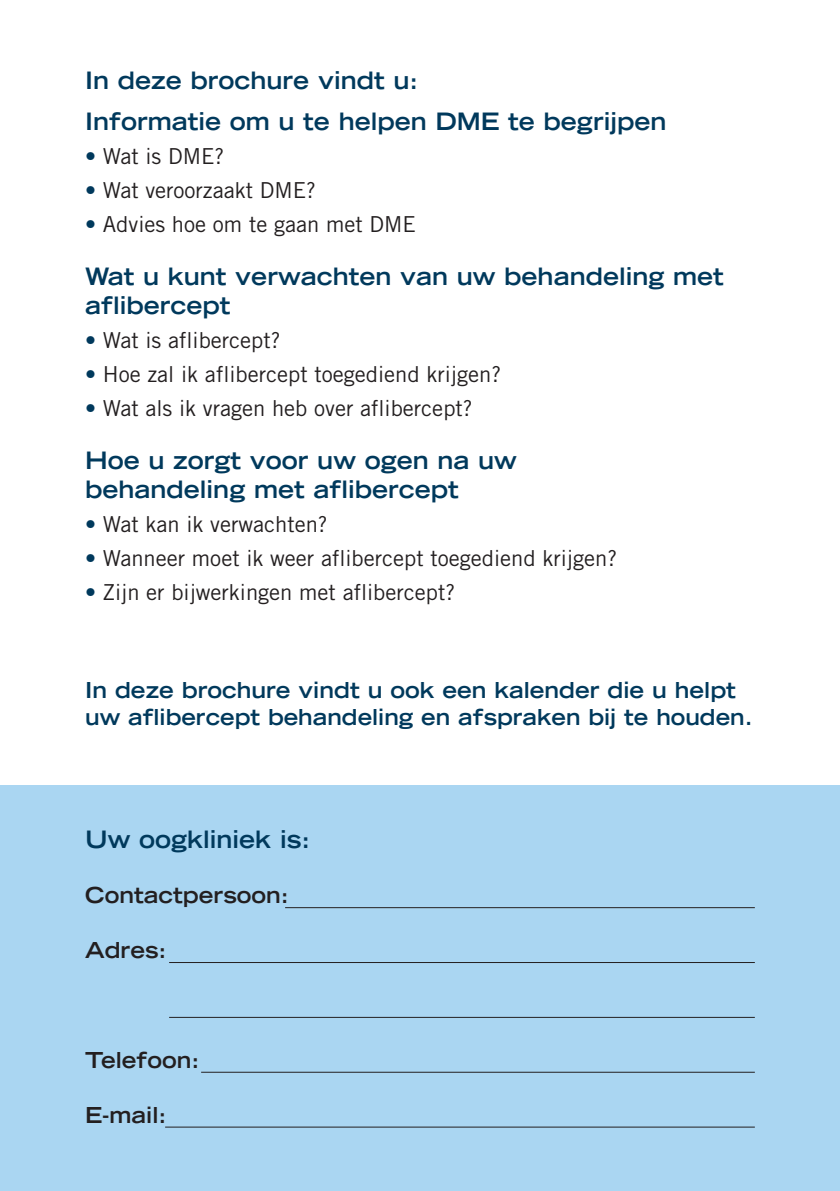
<style>
.page{position:relative;width:840px;height:1191px;background:#fff}
.page>*{position:absolute;margin:0;border:0;box-sizing:border-box;transform-origin:0 0}
.Koptekst_voor_opsomm{font:700 expanded 24px/28.8px "Trade Gothic LT Std";color:#00395c}
.t1{font:22px "Trade Gothic LT Std";color:#231f20}
.Tekst_in_blokje{font:700 expanded 22px/26.4px "Trade Gothic LT Std";color:#00395c}
.t2{font:700 expanded 22px "Trade Gothic LT Std";color:#231f20}
.s1{color:#00395c}
</style>
<div class="page">
<div style="left:0;top:785px;width:839px;height:406px;background:#aad6f2"></div>
<hr style="left:285px;top:907px;width:469px;height:1px;background:#231f20">
<hr style="left:169px;top:962px;width:585px;height:1px;background:#231f20">
<hr style="left:169px;top:1017px;width:585px;height:1px;background:#231f20">
<hr style="left:201px;top:1071px;width:553px;height:1px;background:#231f20">
<hr style="left:165px;top:1126px;width:589px;height:1px;background:#231f20">
<p class="Koptekst_voor_opsomm" style="left:85px;top:66px;width:334px">In deze brochure vindt u:</p>
<p class="Koptekst_voor_opsomm" style="left:85px;top:107px;width:582px">Informatie om u te helpen DME te begrijpen</p>
<p class="t1" style="left:85px;top:143px;width:141px"><span class="s1">•</span> Wat is DME?</p>
<p class="t1" style="left:85px;top:177px;width:232px"><span class="s1">•</span> Wat veroorzaakt DME?</p>
<p class="t1" style="left:85px;top:211px;width:332px"><span class="s1">•</span> Advies hoe om te gaan met DME</p>
<p class="Koptekst_voor_opsomm" style="left:85px;top:261px;width:640px">Wat u kunt verwachten van uw behandeling met aflibercept</p>
<p class="t1" style="left:85px;top:327px;width:197px"><span class="s1">•</span> Wat is aflibercept?</p>
<p class="t1" style="left:85px;top:361px;width:417px"><span class="s1">•</span> Hoe zal ik aflibercept toegediend krijgen?</p>
<p class="t1" style="left:85px;top:395px;width:389px"><span class="s1">•</span> Wat als ik vragen heb over aflibercept?</p>
<p class="Koptekst_voor_opsomm" style="left:85px;top:445px;width:433px">Hoe u zorgt voor uw ogen na uw behandeling met aflibercept</p>
<p class="t1" style="left:85px;top:510px;width:244px"><span class="s1">•</span> Wat kan ik verwachten?</p>
<p class="t1" style="left:85px;top:544px;width:533px"><span class="s1">•</span> Wanneer moet ik weer aflibercept toegediend krijgen?</p>
<p class="t1" style="left:85px;top:578px;width:371px"><span class="s1">•</span> Zijn er bijwerkingen met aflibercept?</p>
<p class="Tekst_in_blokje" style="left:85px;top:676px;width:668px">In deze brochure vindt u ook een kalender die u helpt uw aflibercept behandeling en afspraken bij te houden.</p>
<p class="Koptekst_voor_opsomm" style="left:85px;top:824px;width:226px">Uw oogkliniek is:</p>
<p class="t2" style="left:85px;top:881px;width:205px">Contactpersoon:</p>
<p class="t2" style="left:85px;top:935px;width:83px">Adres:</p>
<p class="t2" style="left:85px;top:1045px;width:116px">Telefoon:</p>
<p class="t2" style="left:85px;top:1100px;width:83px">E-mail:</p>
</div>
